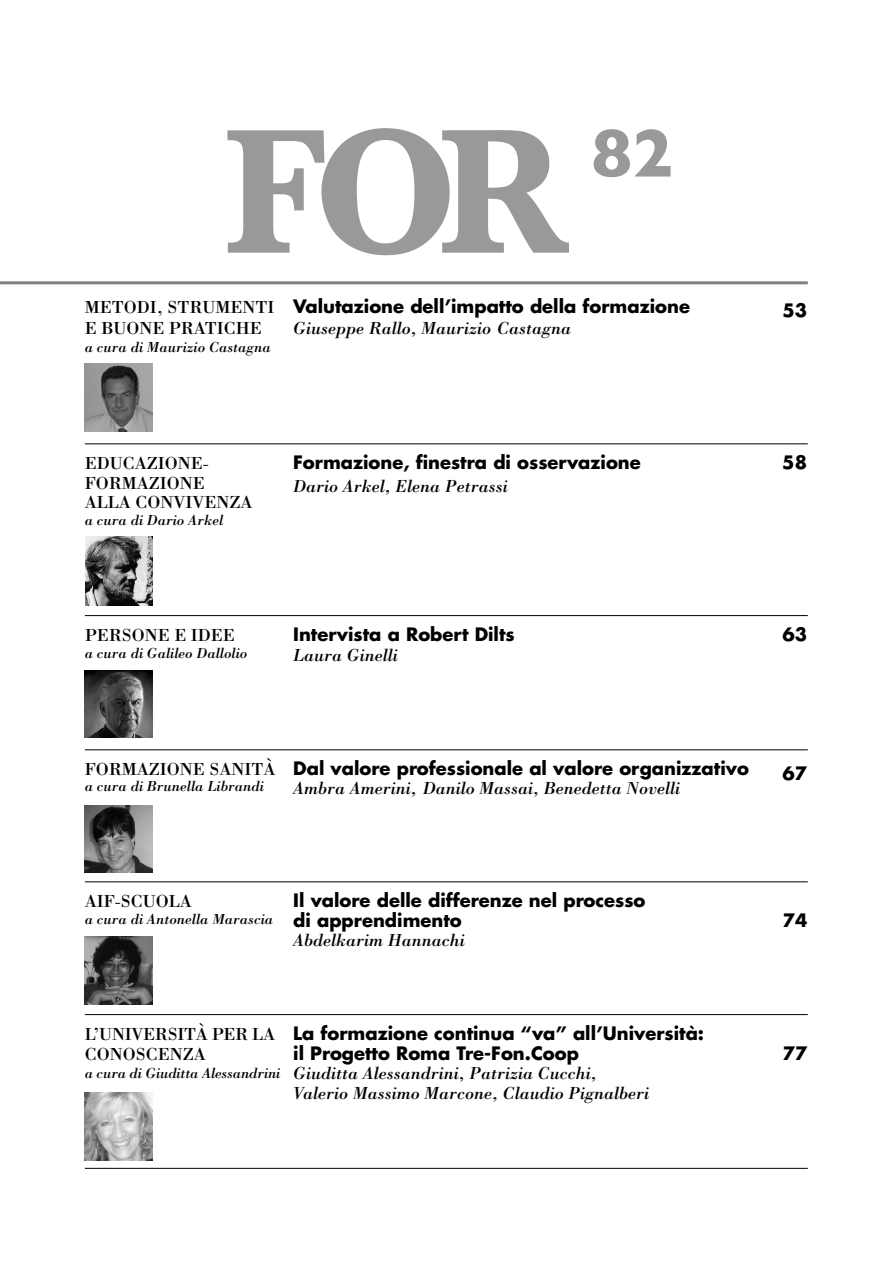
<style>
.page{position:relative;width:893px;height:1263px;background:#fff}
.page>*{position:absolute;margin:0;border:0;box-sizing:border-box;transform-origin:0 0}
.t1{font:700 69px "Gill Sans";color:#999}
.t2{font:700 18px/19.5px "Futura";color:#000}
.t3{font:italic 18px/19.5px "Bodoni";color:#000}
.t4{font:18px "Bodoni";color:#000}
.t5{font:italic 15px "Bodoni";color:#000}
.s1{font-family:"Bodoni";font-weight:400}
.s2{font-family:"Futura";font-weight:700;font-style:normal;font-size:18px}
.s3{font-size:15px}
</style>
<div class="page">
<hr style="left:85px;top:443px;width:723px;height:1px;background:#000">
<hr style="left:85px;top:615px;width:723px;height:1px;background:#000">
<hr style="left:85px;top:749px;width:723px;height:1px;background:#000">
<hr style="left:85px;top:881px;width:723px;height:1px;background:#000">
<hr style="left:85px;top:1014px;width:723px;height:1px;background:#000">
<hr style="left:85px;top:1168px;width:723px;height:1px;background:#000">
<hr style="left:0;top:281px;width:808px;height:3px;background:#808080">
<img style="left:227px;top:128px;width:342px;height:128px">
<img style="left:85px;top:670px;width:68px;height:68px">
<img style="left:85px;top:805px;width:68px;height:68px">
<img style="left:86px;top:537px;width:67px;height:69px">
<img style="left:85px;top:937px;width:68px;height:68px">
<img style="left:85px;top:364px;width:68px;height:68px">
<img style="left:85px;top:1092px;width:68px;height:69px">
<p class="t1" style="left:591px;top:129px;width:83px">82</p>
<p class="t2" style="left:85px;top:298px;width:607px"><span class="s1">METODI, STRUMENTI</span> Valutazione dell’impatto della formazione</p>
<p class="t2" style="left:782px;top:302px;width:26px">53</p>
<p class="t4" style="left:85px;top:321px;width:179px">E BUONE PRATICHE</p>
<p class="t3" style="left:293px;top:320px;width:279px">Giuseppe Rallo, Maurizio Castagna</p>
<p class="t5" style="left:85px;top:341px;width:187px">a cura di Maurizio Castagna</p>
<p class="t4" style="left:85px;top:457px;width:125px">EDUCAZIONE-</p>
<p class="t2" style="left:293px;top:454px;width:349px">Formazione, finestra di osservazione</p>
<p class="t2" style="left:782px;top:454px;width:26px">58</p>
<p class="t4" style="left:85px;top:477px;width:121px">FORMAZIONE</p>
<p class="t3" style="left:293px;top:478px;width:216px">Dario Arkel, Elena Petrassi</p>
<p class="t4" style="left:85px;top:496px;width:169px">ALLA CONVIVENZA</p>
<p class="t5" style="left:85px;top:515px;width:140px">a cura di Dario Arkel</p>
<p class="t4" style="left:85px;top:629px;width:152px">PERSONE E IDEE</p>
<p class="t2" style="left:293px;top:626px;width:223px">Intervista a Robert Dilts</p>
<p class="t2" style="left:782px;top:626px;width:26px">63</p>
<p class="t5" style="left:85px;top:647px;width:164px">a cura di Galileo Dallolio</p>
<p class="t3" style="left:293px;top:647px;width:106px">Laura Ginelli</p>
<p class="t2" style="left:85px;top:760px;width:665px"><span class="s1">FORMAZIONE SANITÀ</span> Dal valore professionale al valore organizzativo</p>
<p class="t2" style="left:782px;top:765px;width:26px">67</p>
<p class="t5" style="left:85px;top:781px;width:181px">a cura di Brunella Librandi</p>
<p class="t3" style="left:293px;top:780px;width:388px">Ambra Amerini, Danilo Massai, Benedetta Novelli</p>
<p class="t4" style="left:85px;top:895px;width:108px">AIF-SCUOLA</p>
<p class="t2" style="left:293px;top:892px;width:354px">Il valore delle differenze nel processo</p>
<p class="t5" style="left:85px;top:914px;width:378px">a cura di Antonella Marascia <span class="s2">di apprendimento</span></p>
<p class="t2" style="left:783px;top:912px;width:26px">74</p>
<p class="t3" style="left:293px;top:933px;width:173px">Abdelkarim Hannachi</p>
<p class="t2" style="left:85px;top:1025px;width:621px"><span class="s1">L’UNIVERSITÀ PER LA</span> La formazione continua “va” all’Università:<br><span class="s1">CONOSCENZA</span></p>
<p class="t2" style="left:293px;top:1045px;width:287px">il Progetto Roma Tre-Fon.Coop</p>
<p class="t2" style="left:783px;top:1045px;width:26px">77</p>
<p class="t3" style="left:293px;top:1065px;width:357px;text-indent:-208px"><span class="s3">a cura di Giuditta Alessandrini</span> Giuditta Alessandrini, Patrizia Cucchi,<br>Valerio Massimo Marcone, Claudio Pignalberi</p>
</div>
